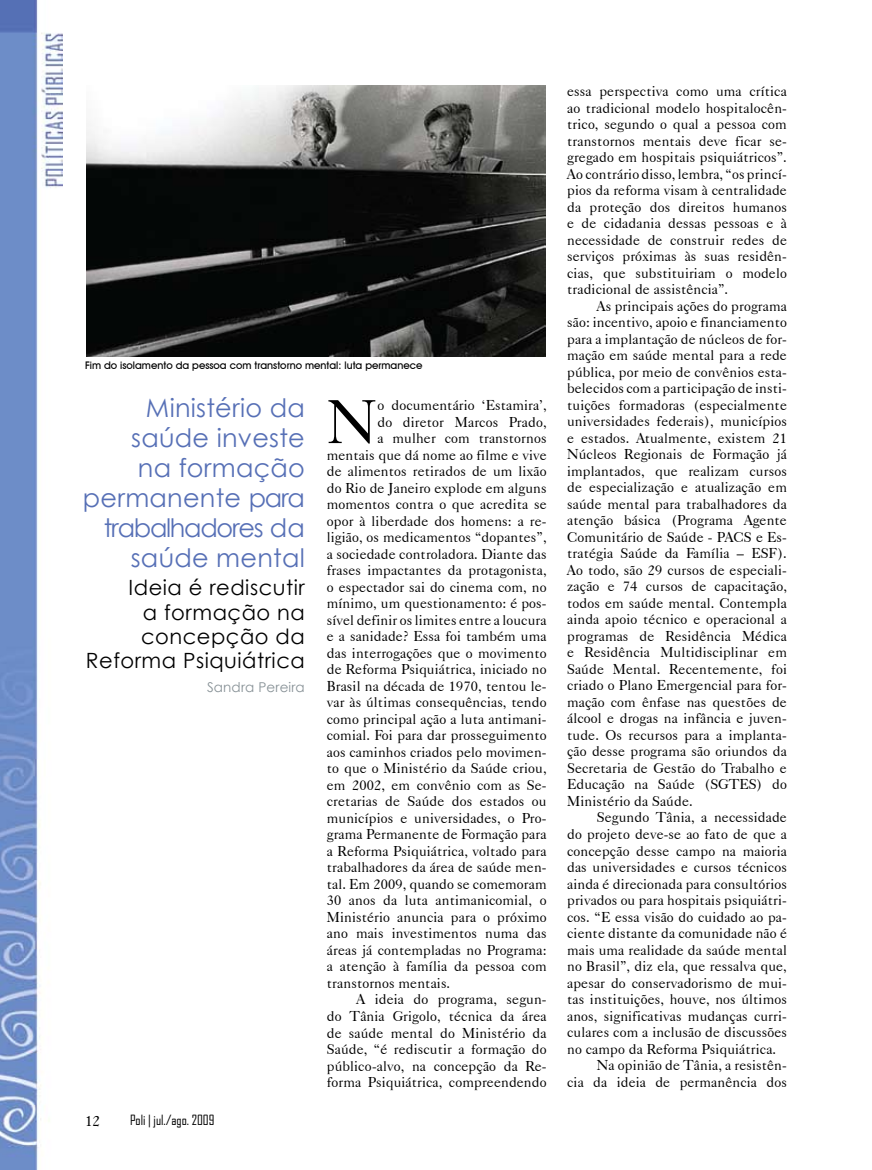
<style>
.page{position:relative;width:872px;height:1170px;background:#fff}
.page>*{position:absolute;margin:0;border:0;box-sizing:border-box;transform-origin:0 0}
.t1{font:61.8px "Caslon 540 BT";color:#000}
.t2{font:25.5px/30px "Century Gothic";letter-spacing:.01em;color:#5770b6;text-align:right}
.t3{font:21px/24px "Century Gothic";letter-spacing:.025em;color:#000;text-align:right}
.t4{font:15px "Caslon 540 BT";color:#000}
.t5{font:14.25px/16.5px "Caslon 540 BT";letter-spacing:.01em;color:#000;text-align:justify}
.t6{font:13.5px "Agency FB";color:#000}
.t7{font:13.5px "Century Gothic";letter-spacing:.01em;color:#889297}
.t8{font:500 10.5px "Avant Garde IT Cby BT";color:#000}
</style>
<div class="page">
<img style="left:0;top:0;width:62px;height:1169px">
<img style="left:87px;top:85px;width:459px;height:271px">
<p class="t8" style="left:85px;top:359px;width:339px">Fim do isolamento da pessoa com transtorno mental: luta permanece</p>
<h2 class="t2" style="left:83px;top:392px;width:223px">Ministério da saúde investe<br>na formação permanente para trabalhadores da saúde mental</h2>
<h3 class="t3" style="left:86px;top:575px;width:220px">Ideia é rediscutir<br>a formação na concepção da<br>Reforma Psiquiátrica</h3>
<p class="t7" style="left:207px;top:677px;width:99px">Sandra Pereira</p>
<p class="t4" style="left:85px;top:1111px;width:17px">12</p>
<p class="t6" style="left:130px;top:1111px;width:86px">Poli | jul./ago. 2009</p>
<h1 class="t1" style="left:327px;top:383px;width:52px">N</h1>
<p class="t5" style="left:377px;top:396px;width:171px">o documentário ‘Estamira’,</p>
<p class="t5" style="left:377px;top:413px;width:171px">do diretor Marcos Prado,</p>
<p class="t5" style="left:377px;top:429px;width:171px">a mulher com transtornos</p>
<p class="t5" style="left:327px;top:446px;width:221px">mentais que dá nome ao filme e vive</p>
<p class="t5" style="left:327px;top:462px;width:221px">de alimentos retirados de um lixão</p>
<p class="t5" style="left:327px;top:479px;width:221px">do Rio de Janeiro explode em alguns</p>
<p class="t5" style="left:327px;top:495px;width:221px">momentos contra o que acredita se</p>
<p class="t5" style="left:327px;top:512px;width:221px">opor à liberdade dos homens: a re-</p>
<p class="t5" style="left:327px;top:528px;width:221px">ligião, os medicamentos “dopantes”,</p>
<p class="t5" style="left:327px;top:545px;width:221px">a sociedade controladora. Diante das</p>
<p class="t5" style="left:327px;top:561px;width:221px">frases impactantes da protagonista,</p>
<p class="t5" style="left:327px;top:578px;width:221px">o espectador sai do cinema com, no</p>
<p class="t5" style="left:327px;top:594px;width:221px">mínimo, um questionamento: é pos-</p>
<p class="t5" style="left:327px;top:611px;width:221px">sível definir os limites entre a loucura</p>
<p class="t5" style="left:327px;top:627px;width:221px">e a sanidade? Essa foi também uma</p>
<p class="t5" style="left:327px;top:644px;width:221px">das interrogações que o movimento</p>
<p class="t5" style="left:327px;top:660px;width:221px">de Reforma Psiquiátrica, iniciado no</p>
<p class="t5" style="left:327px;top:677px;width:221px">Brasil na década de 1970, tentou le-</p>
<p class="t5" style="left:327px;top:693px;width:221px">var às últimas consequências, tendo</p>
<p class="t5" style="left:327px;top:710px;width:221px">como principal ação a luta antimani-</p>
<p class="t5" style="left:327px;top:726px;width:221px">comial. Foi para dar prosseguimento</p>
<p class="t5" style="left:327px;top:743px;width:221px">aos caminhos criados pelo movimen-</p>
<p class="t5" style="left:327px;top:759px;width:221px">to que o Ministério da Saúde criou,</p>
<p class="t5" style="left:327px;top:776px;width:221px">em 2002, em convênio com as Se-</p>
<p class="t5" style="left:327px;top:792px;width:221px">cretarias de Saúde dos estados ou</p>
<p class="t5" style="left:327px;top:809px;width:221px">municípios e universidades, o Pro-</p>
<p class="t5" style="left:327px;top:825px;width:221px">grama Permanente de Formação para</p>
<p class="t5" style="left:327px;top:842px;width:221px">a Reforma Psiquiátrica, voltado para</p>
<p class="t5" style="left:327px;top:858px;width:221px">trabalhadores da área de saúde men-</p>
<p class="t5" style="left:327px;top:875px;width:221px">tal. Em 2009, quando se comemoram</p>
<p class="t5" style="left:327px;top:891px;width:221px">30 anos da luta antimanicomial, o</p>
<p class="t5" style="left:327px;top:908px;width:221px">Ministério anuncia para o próximo</p>
<p class="t5" style="left:327px;top:924px;width:221px">ano mais investimentos numa das</p>
<p class="t5" style="left:327px;top:941px;width:221px">áreas já contempladas no Programa:</p>
<p class="t5" style="left:327px;top:957px;width:221px">a atenção à família da pessoa com</p>
<p class="t5" style="left:327px;top:974px;width:125px">transtornos mentais.</p>
<p class="t5" style="left:356px;top:990px;width:191px">A ideia do programa, segun-</p>
<p class="t5" style="left:327px;top:1007px;width:221px">do Tânia Grigolo, técnica da área</p>
<p class="t5" style="left:327px;top:1023px;width:221px">de saúde mental do Ministério da</p>
<p class="t5" style="left:327px;top:1040px;width:221px">Saúde, “é rediscutir a formação do</p>
<p class="t5" style="left:327px;top:1056px;width:221px">público-alvo, na concepção da Re-</p>
<p class="t5" style="left:327px;top:1073px;width:221px">forma Psiquiátrica, compreendendo</p>
<p class="t5" style="left:567px;top:83px;width:221px">essa perspectiva como uma crítica ao tradicional modelo hospitalocên&shy;trico, segundo o qual a pessoa com transtornos mentais deve ficar se&shy;gregado em hospitais psiquiátricos”.<br>Ao contrário disso, lembra, “os princí&shy;pios da reforma visam à centralidade da proteção dos direitos humanos e de cidadania dessas pessoas e à necessidade de construir redes de serviços próximas às suas residên&shy;cias, que substituiriam o modelo tradicional de assistência”.</p>
<p class="t5" style="left:567px;top:297px;width:221px;text-indent:30px">As principais ações do programa são: incentivo, apoio e financiamento para a implantação de núcleos de for&shy;mação em saúde mental para a rede pública, por meio de convênios esta&shy;belecidos com a participação de insti&shy;tuições formadoras (especialmente universidades federais), municípios e estados. Atualmente, existem 21<br>Núcleos Regionais de Formação já implantados, que realizam cursos de especialização e atualização em saúde mental para trabalhadores da atenção básica (Programa Agente Comunitário de Saúde - PACS e Es&shy;tratégia Saúde da Família – ESF).<br>Ao todo, são 29 cursos de especiali&shy;zação e 74 cursos de capacitação, todos em saúde mental. Contempla ainda apoio técnico e operacional a programas de Residência Médica e Residência Multidisciplinar em Saúde Mental. Recentemente, foi criado o Plano Emergencial para for&shy;mação com ênfase nas questões de álcool e drogas na infância e juven&shy;tude. Os recursos para a implanta&shy;ção desse programa são oriundos da Secretaria de Gestão do Trabalho e Educação na Saúde (SGTES) do Ministério da Saúde.</p>
<p class="t5" style="left:597px;top:809px;width:191px">Segundo Tânia, a necessidade</p>
<p class="t5" style="left:567px;top:825px;width:221px">do projeto deve-se ao fato de que a</p>
<p class="t5" style="left:567px;top:842px;width:221px">concepção desse campo na maioria</p>
<p class="t5" style="left:567px;top:858px;width:221px">das universidades e cursos técnicos</p>
<p class="t5" style="left:567px;top:875px;width:221px">ainda é direcionada para consultórios</p>
<p class="t5" style="left:567px;top:891px;width:221px">privados ou para hospitais psiquiátri-</p>
<p class="t5" style="left:567px;top:908px;width:221px">cos. “E essa visão do cuidado ao pa-</p>
<p class="t5" style="left:567px;top:924px;width:221px">ciente distante da comunidade não é</p>
<p class="t5" style="left:567px;top:941px;width:221px">mais uma realidade da saúde mental</p>
<p class="t5" style="left:567px;top:957px;width:221px">no Brasil”, diz ela, que ressalva que,</p>
<p class="t5" style="left:567px;top:974px;width:221px">apesar do conservadorismo de mui-</p>
<p class="t5" style="left:567px;top:990px;width:221px">tas instituições, houve, nos últimos</p>
<p class="t5" style="left:567px;top:1007px;width:221px">anos, significativas mudanças curri-</p>
<p class="t5" style="left:567px;top:1023px;width:221px">culares com a inclusão de discussões</p>
<p class="t5" style="left:567px;top:1040px;width:210px">no campo da Reforma Psiquiátrica.</p>
<p class="t5" style="left:597px;top:1056px;width:191px">Na opinião de Tânia, a resistên-</p>
<p class="t5" style="left:567px;top:1073px;width:221px">cia da ideia de permanência dos</p>
</div>
